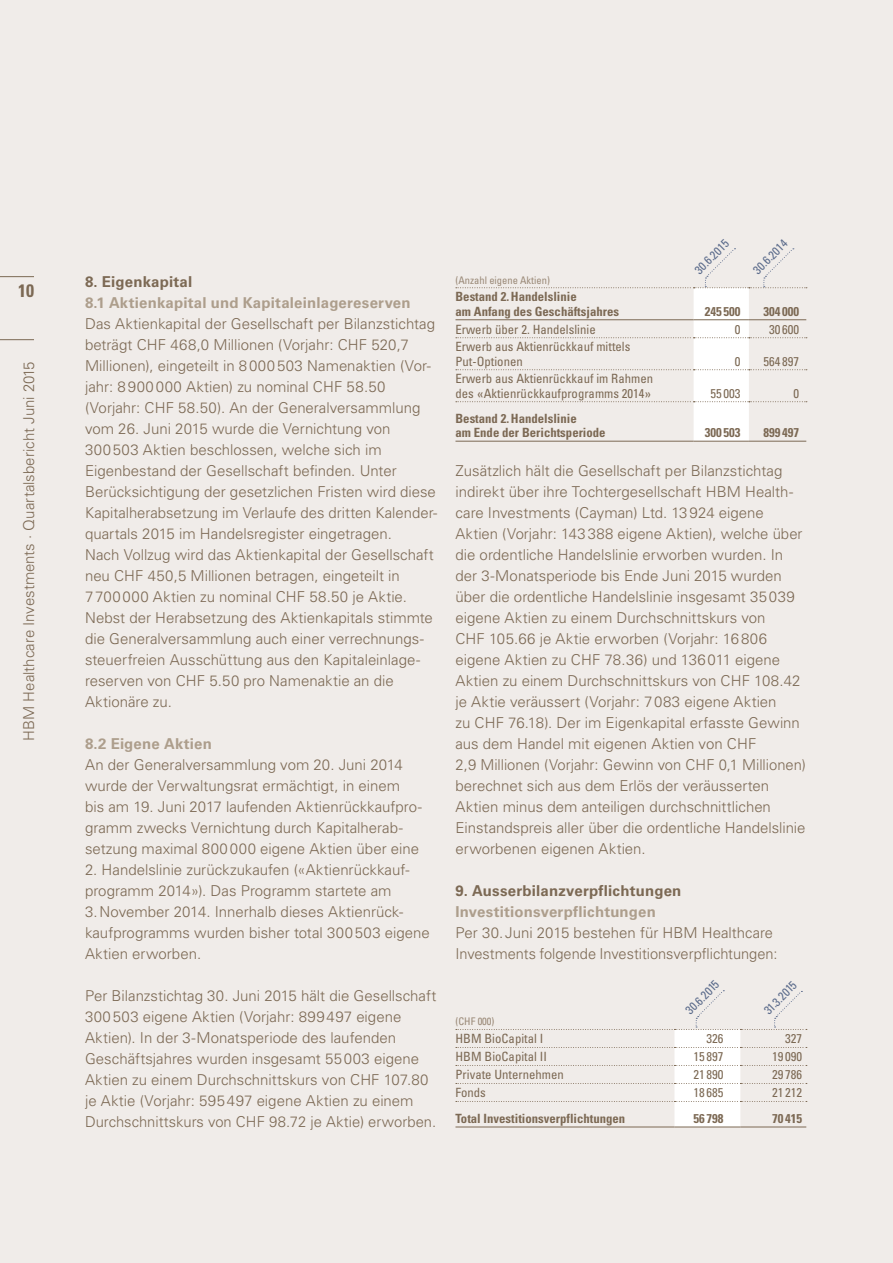
<style>
.page{position:relative;width:893px;height:1263px;background:#f0ece9}
.page>*{position:absolute;margin:0;border:0;box-sizing:border-box;transform-origin:0 0}
.t1{font:700 condensed 18px "Univers LT Std";color:#7c6954}
.t2{font:300 15px/21px "Univers LT Std";color:#7c6954}
.t3{font:700 15px "Univers LT Std";letter-spacing:.015em;color:#ad9e8c}
.t4{font:700 15px "Univers LT Std";letter-spacing:.015em;color:#7c6954}
.t5{font:condensed 12.75px/14.2px "Univers LT Std";color:#7c6954}
.t6{font:700 condensed 12.75px/14.2px "Univers LT Std";color:#7c6954}
.t7{font:condensed 12px "Univers LT Std";color:#5b6b8b}
.t8{font:condensed 10.5px "Univers LT Std";color:#9a8977}
.s1{font-stretch:normal}
</style>
<div class="page">
<hr style="left:0;top:339px;width:34px;height:1px;background:#7c6954">
<hr style="left:0;top:276px;width:34px;height:1px;background:#7c6954">
<hr style="left:455px;top:441px;width:239px;height:1px;background:#7c6954">
<hr style="left:694px;top:441px;width:55px;height:1px;background:#7c6954">
<hr style="left:749px;top:441px;width:57px;height:1px;background:#7c6954">
<hr style="left:455px;top:319px;width:239px;height:1px;background:#7c6954">
<svg style="left:456px;top:248px;width:351px;height:193px"></svg>
<svg style="left:456px;top:990px;width:351px;height:137px"></svg>
<hr style="left:455px;top:1126px;width:219px;height:1px;background:#7c6954">
<hr style="left:674px;top:1126px;width:66px;height:1px;background:#7c6954">
<hr style="left:740px;top:1126px;width:66px;height:1px;background:#7c6954">
<p class="t1" style="left:18px;top:280px;width:17px">10</p>
<p class="t2" style="left:18px;top:741px;width:381px;rotate:-90deg">HBM Healthcare Investments · Quartalsbericht Juni 2015</p>
<p class="t4" style="left:85px;top:273px;width:109px">8. Eigenkapital</p>
<p class="t3" style="left:85px;top:294px;width:327px">8.1 Aktienkapital und Kapitaleinlagereserven</p>
<p class="t2" style="left:85px;top:313px;width:354px">Das Aktienkapital der Gesellschaft per Bilanzstichtag beträgt CHF 468,0 Millionen (Vorjahr: CHF 520,7<br>Millionen), eingeteilt in 8000503 Namenaktien (Vor&shy;jahr: 8900000 Aktien) zu nominal CHF 58.50 (Vorjahr: CHF 58.50). An der Generalversammlung vom 26. Juni 2015 wurde die Vernichtung von 300503 Aktien beschlossen, welche sich im Eigenbestand der Gesellschaft befinden. Unter Berücksichtigung der gesetzlichen Fristen wird diese Kapitalherabsetzung im Verlaufe des dritten Kalender&shy;quartals 2015 im Handelsregister eingetragen.<br>Nach Vollzug wird das Aktienkapital der Gesellschaft neu CHF 450,5 Millionen betragen, eingeteilt in 7700000 Aktien zu nominal CHF 58.50 je Aktie.<br>Nebst der Herabsetzung des Aktienkapitals stimmte die Generalversammlung auch einer verrechnungs&shy;steuerfreien Ausschüttung aus den Kapitaleinlage&shy;reserven von CHF 5.50 pro Namenaktie an die Aktionäre zu.</p>
<p class="t3" style="left:85px;top:735px;width:129px">8.2 Eigene Aktien</p>
<p class="t2" style="left:85px;top:754px;width:338px">An der Generalversammlung vom 20. Juni 2014 wurde der Verwaltungsrat ermächtigt, in einem bis am 19. Juni 2017 laufenden Aktienrückkaufpro&shy;gramm zwecks Vernichtung durch Kapitalherab&shy;setzung maximal 800000 eigene Aktien über eine</p>
<p class="t2" style="left:85px;top:859px;width:326px">2. Handelslinie zurückzukaufen («Aktienrückkauf&shy;programm 2014»). Das Programm startete am</p>
<p class="t2" style="left:85px;top:901px;width:346px">3. -November 2014. Innerhalb dieses Aktienrück&shy;kaufprogramms wurden bisher total 300503 eigene<br>Aktien erworben.</p>
<p class="t2" style="left:85px;top:985px;width:353px">Per Bilanzstichtag 30. Juni 2015 hält die Gesellschaft 300503 eigene Aktien (Vorjahr: 899497 eigene Aktien). In der 3-Monatsperiode des laufenden Geschäftsjahres wurden insgesamt 55003 eigene Aktien zu einem Durchschnittskurs von CHF 107.80 je Aktie (Vorjahr: 595497 eigene Aktien zu einem Durchschnittskurs von CHF 98.72 je Aktie) erworben.</p>
<p class="t8" style="left:455px;top:273px;width:96px">(Anzahl eigene Aktien)</p>
<p class="t6" style="left:455px;top:290px;width:165px">Bestand 2.Handelslinie<br>am Anfang des Geschäftsjahres</p>
<p class="t7" style="left:691px;top:266px;width:44px;rotate:-45deg">30.6.2015</p>
<p class="t7" style="left:750px;top:266px;width:44px;rotate:-45deg">30.6.2014</p>
<p class="t6" style="left:705px;top:304px;width:37px">245 500</p>
<p class="t6" style="left:763px;top:304px;width:37px">304 000</p>
<p class="t5" style="left:455px;top:322px;width:142px">Erwerb über 2. Handelslinie</p>
<p class="t5" style="left:735px;top:322px;width:7px">0</p>
<p class="t5" style="left:769px;top:322px;width:31px">30 600</p>
<p class="t5" style="left:455px;top:339px;width:176px">Erwerb aus Aktienrückkauf mittels<br>Put-Optionen</p>
<p class="t5" style="left:735px;top:354px;width:7px">0</p>
<p class="t5" style="left:763px;top:354px;width:37px">564 897</p>
<p class="t5" style="left:455px;top:371px;width:199px">Erwerb aus Aktienrückkauf im Rahmen des <span class="s1">«</span>Aktienrückkaufprogramms 2014<span class="s1">»</span></p>
<p class="t6" style="left:455px;top:411px;width:152px">Bestand 2.Handelslinie<br>am Ende der Berichtsperiode</p>
<p class="t5" style="left:710px;top:386px;width:31px">55 003</p>
<p class="t5" style="left:793px;top:386px;width:7px">0</p>
<p class="t6" style="left:705px;top:425px;width:37px">300 503</p>
<p class="t6" style="left:763px;top:425px;width:37px">899 497</p>
<p class="t2" style="left:455px;top:460px;width:352px">Zusätzlich hält die Gesellschaft per Bilanzstichtag indirekt über ihre Tochtergesellschaft HBM Health&shy;care Investments (Cayman) Ltd. 13924 eigene Aktien (Vorjahr: 143388 eigene Aktien), welche über die ordentliche Handelslinie erworben wurden. In der 3-Monatsperiode bis Ende Juni 2015 wurden über die ordentliche Handelslinie insgesamt 35039 eigene Aktien zu einem Durchschnittskurs von<br>CHF 105.66 je Aktie erworben (Vorjahr: 16806 eigene Aktien zu CHF 78.36) und 136011 eigene Aktien zu einem Durchschnittskurs von CHF 108.42 je Aktie veräussert (Vorjahr: 7083 eigene Aktien<br>zu CHF 76.18). Der im Eigenkapital erfasste Gewinn aus dem Handel mit eigenen Aktien von CHF<br>2,9 Millionen (Vorjahr: Gewinn von CHF 0,1 Millionen) berechnet sich aus dem Erlös der veräusserten Aktien minus dem anteiligen durchschnittlichen Einstandspreis aller über die ordentliche Handelslinie erworbenen eigenen Aktien.</p>
<p class="t4" style="left:455px;top:882px;width:227px">9. Ausserbilanzverpflichtungen</p>
<p class="t3" style="left:455px;top:903px;width:202px">Investitionsverpflichtungen</p>
<p class="t2" style="left:455px;top:922px;width:323px">Per 30. Juni 2015 bestehen für HBM Healthcare<br>Investments folgende Investitionsverpflichtungen:</p>
<p class="t7" style="left:682px;top:1006px;width:43px;rotate:-45deg">30.6.2015</p>
<p class="t7" style="left:761px;top:1006px;width:42px;rotate:-45deg">31.3.2015</p>
<p class="t8" style="left:455px;top:1015px;width:41px">(CHF 000)</p>
<p class="t5" style="left:455px;top:1031px;width:89px">HBM BioCapital I</p>
<p class="t5" style="left:706px;top:1031px;width:18px">326</p>
<p class="t5" style="left:785px;top:1031px;width:18px">327</p>
<p class="t5" style="left:455px;top:1049px;width:93px">HBM BioCapital II</p>
<p class="t5" style="left:693px;top:1049px;width:31px">15 897</p>
<p class="t5" style="left:772px;top:1049px;width:31px">19 090</p>
<p class="t5" style="left:455px;top:1067px;width:110px">Private Unternehmen</p>
<p class="t5" style="left:693px;top:1067px;width:31px">21 890</p>
<p class="t5" style="left:772px;top:1067px;width:31px">29 786</p>
<p class="t5" style="left:455px;top:1085px;width:32px">Fonds</p>
<p class="t5" style="left:693px;top:1085px;width:31px">18 685</p>
<p class="t5" style="left:772px;top:1085px;width:31px">21 212</p>
<p class="t6" style="left:456px;top:1111px;width:171px">Total Investitionsverpflichtungen</p>
<p class="t6" style="left:693px;top:1111px;width:31px">56 798</p>
<p class="t6" style="left:772px;top:1111px;width:31px">70 415</p>
</div>
